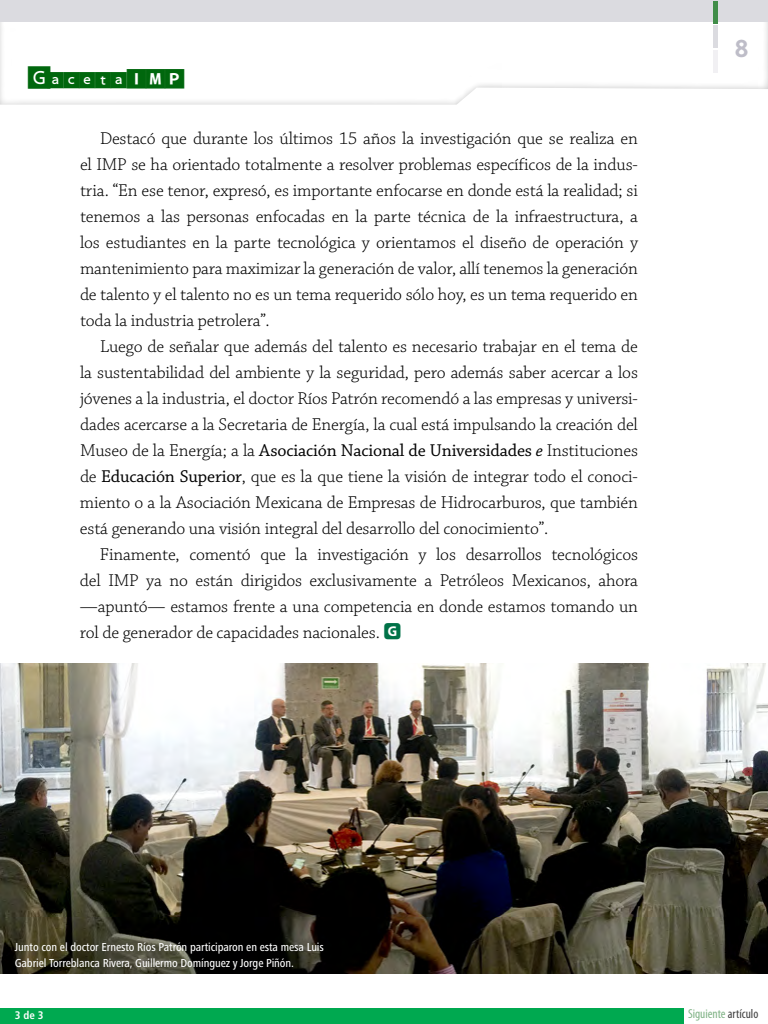
<style>
.page{position:relative;width:768px;height:1024px;background:#fff}
.page>*{position:absolute;margin:0;border:0;box-sizing:border-box;transform-origin:0 0}
.t1{font:700 22px "News Gothic Std";color:#bebdc8}
.t2{font:300 18px/26px "Chaparral Pro";letter-spacing:-.01em;color:#000;text-align:justify}
.t3{font:18px "Koz Go Pr 6 N";letter-spacing:-.12em;color:#00670d}
.t4{font:condensed 13px "Myriad Pro";color:#80b386}
.t5{font:500 condensed 12px/16px "Frutiger Next LT";letter-spacing:-.01em;color:#fff}
.t6{font:700 condensed 11px "Frutiger";color:#fff}
.s1{font-weight:300;font-size:25px}
.s2{font-weight:800;font-size:21.6px}
.s3{font-weight:400}
.s4{font-weight:400;font-style:italic}
.s5{font-family:"Koz Go Pr 6 N";font-weight:800;color:#007248}
.s6{color:#404040}
</style>
<div class="page">
<img style="left:0;top:663px;width:768px;height:311px">
<div style="left:0;top:0;width:768px;height:22px;background:#dbdbe0"></div>
<div style="left:713px;top:1px;width:5px;height:23px;background:#408d49"></div>
<div style="left:713px;top:25px;width:5px;height:23px;background:#dbdbe0"></div>
<div style="left:713px;top:50px;width:5px;height:23px;background:#f1f0f3"></div>
<div style="left:0;top:1008px;width:684px;height:16px;background:#00a950"></div>
<p class="t3" style="left:27px;top:70px;width:160px"><span class="s1">G</span>ACETA<span class="s2">IMP</span></p>
<p class="t2" style="left:80px;top:126px;width:560px;text-indent:20px">Destacó que durante los últimos 15 años la investigación que se realiza en el IMP se ha orientado totalmente a resolver problemas específicos de la indus&shy;tria. “En ese tenor, expresó, es importante enfocarse en donde está la realidad; si tenemos a las personas enfocadas en la parte técnica de la infraestructura, a los estudiantes en la parte tecnológica y orientamos el diseño de operación y mantenimiento para maximizar la generación de valor, allí tenemos la generación de talento y el talento no es un tema requerido sólo hoy, es un tema requerido en toda la industria petrolera”.</p>
<p class="t2" style="left:80px;top:334px;width:560px;text-indent:20px">Luego de señalar que además del talento es necesario trabajar en el tema de la sustentabilidad del ambiente y la seguridad, pero además saber acercar a los jóvenes a la industria, el doctor Ríos Patrón recomendó a las empresas y universi&shy;dades acercarse a la Secretaria de Energía, la cual está impulsando la creación del Museo de la Energía; a la <span class="s3">Asociación Nacional de Universidades</span> <span class="s4">e</span> Instituciones de <span class="s3">Educación Superior</span>, que es la que tiene la visión de integrar todo el conoci&shy;miento o a la Asociación Mexicana de Empresas de Hidrocarburos, que también está generando una visión integral del desarrollo del conocimiento”.</p>
<p class="t2" style="left:80px;top:542px;width:560px;text-indent:20px">Finamente, comentó que la investigación y los desarrollos tecnológicos del IMP ya no están dirigidos exclusivamente a Petróleos Mexicanos, ahora —apuntó— estamos frente a una competencia en donde estamos tomando un rol de generador de capacidades nacionales. <span class="s5">G</span></p>
<p class="t1" style="left:735px;top:34px;width:15px">8</p>
<p class="t5" style="left:15px;top:939px;width:310px">Junto con el doctor Ernesto Ríos Patrón participaron en esta mesa Luis<br>Gabriel Torreblanca Rivera, Guillermo Domínguez y Jorge Piñón.</p>
<p class="t6" style="left:15px;top:1008px;width:30px">3 de 3</p>
<p class="t4" style="left:688px;top:1006px;width:72px">Siguiente <span class="s6">artículo</span></p>
</div>
